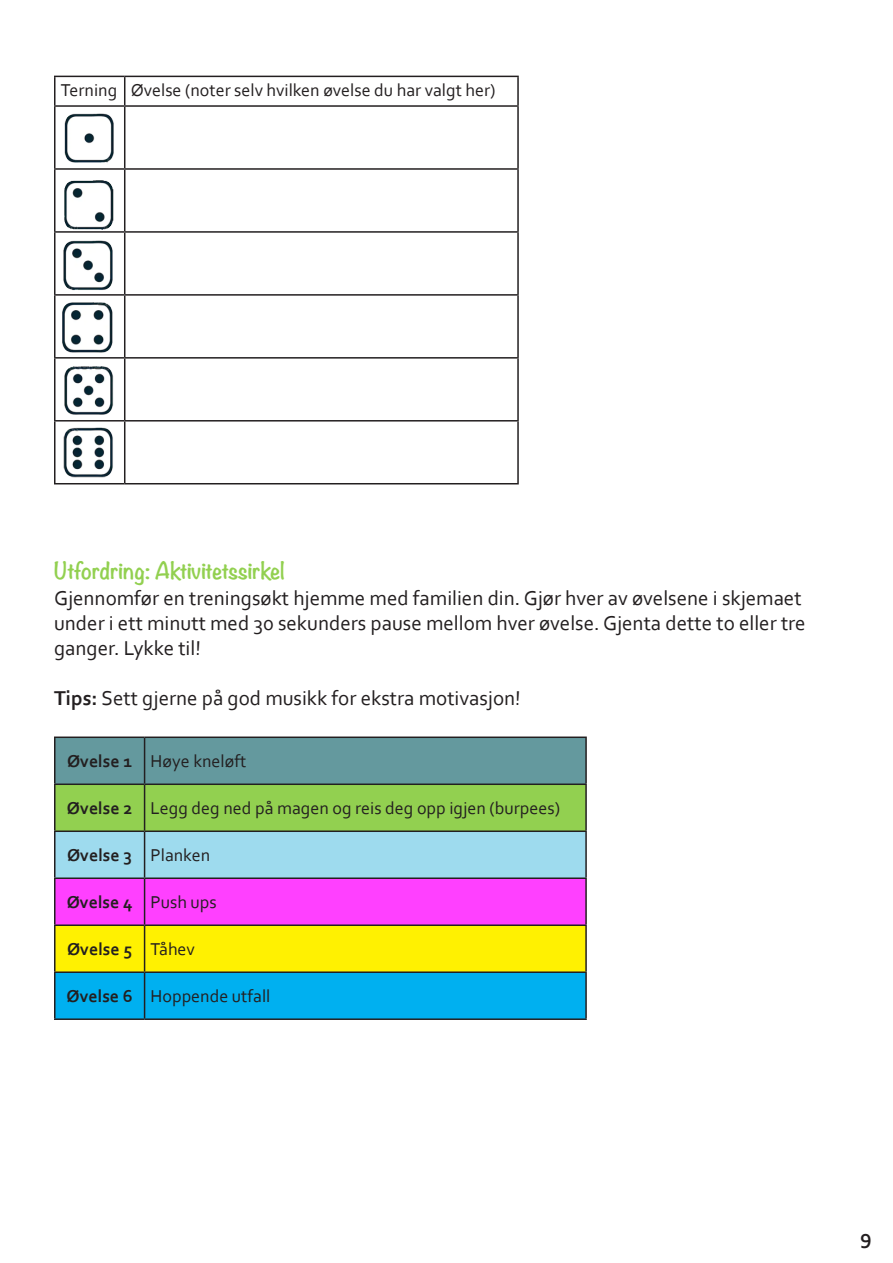
<style>
.page{position:relative;width:893px;height:1263px;background:#fff}
.page>*{position:absolute;margin:0;border:0;box-sizing:border-box;transform-origin:0 0}
.t1{font:21px/25.2px "Corbel";color:#231f20}
.t2{font:700 21px "Noteworthy";color:#92d050}
.t3{font:700 21px "Corbel";color:#231f20}
.t4{font:18px "Corbel";color:#231f20}
.t5{font:700 18px "Corbel";color:#231f20}
.s1{font-weight:700}
</style>
<div class="page">
<hr style="left:54px;top:76px;width:71px;height:1px;background:#231f20">
<hr style="left:54px;top:77px;width:2px;height:28px;background:#231f20">
<hr style="left:125px;top:76px;width:394px;height:1px;background:#231f20">
<svg style="left:124px;top:77px;width:1px;height:28px"></svg>
<hr style="left:517px;top:77px;width:2px;height:28px;background:#231f20">
<hr style="left:54px;top:105px;width:71px;height:2px;background:#231f20">
<hr style="left:54px;top:107px;width:2px;height:61px;background:#231f20">
<hr style="left:125px;top:105px;width:394px;height:2px;background:#231f20">
<hr style="left:124px;top:107px;width:1px;height:61px;background:#231f20">
<hr style="left:517px;top:107px;width:2px;height:61px;background:#231f20">
<hr style="left:54px;top:168px;width:71px;height:2px;background:#231f20">
<hr style="left:54px;top:170px;width:2px;height:61px;background:#231f20">
<hr style="left:125px;top:168px;width:394px;height:2px;background:#231f20">
<hr style="left:124px;top:170px;width:1px;height:61px;background:#231f20">
<hr style="left:517px;top:170px;width:2px;height:61px;background:#231f20">
<hr style="left:54px;top:231px;width:71px;height:2px;background:#231f20">
<hr style="left:54px;top:233px;width:2px;height:61px;background:#231f20">
<hr style="left:125px;top:231px;width:394px;height:2px;background:#231f20">
<hr style="left:124px;top:233px;width:1px;height:61px;background:#231f20">
<hr style="left:517px;top:233px;width:2px;height:61px;background:#231f20">
<hr style="left:54px;top:294px;width:71px;height:2px;background:#231f20">
<hr style="left:54px;top:296px;width:2px;height:61px;background:#231f20">
<hr style="left:125px;top:294px;width:394px;height:2px;background:#231f20">
<hr style="left:124px;top:296px;width:1px;height:61px;background:#231f20">
<hr style="left:517px;top:296px;width:2px;height:61px;background:#231f20">
<hr style="left:54px;top:357px;width:71px;height:2px;background:#231f20">
<hr style="left:54px;top:359px;width:2px;height:61px;background:#231f20">
<hr style="left:125px;top:357px;width:394px;height:2px;background:#231f20">
<hr style="left:124px;top:359px;width:1px;height:61px;background:#231f20">
<hr style="left:517px;top:359px;width:2px;height:61px;background:#231f20">
<hr style="left:54px;top:420px;width:71px;height:1px;background:#231f20">
<hr style="left:54px;top:421px;width:2px;height:62px;background:#231f20">
<hr style="left:125px;top:420px;width:394px;height:1px;background:#231f20">
<hr style="left:124px;top:421px;width:1px;height:62px;background:#231f20">
<hr style="left:517px;top:421px;width:2px;height:62px;background:#231f20">
<hr style="left:54px;top:483px;width:71px;height:1px;background:#231f20">
<hr style="left:125px;top:483px;width:394px;height:1px;background:#231f20">
<svg style="left:56px;top:738px;width:529px;height:280px;background:#98b0a1"></svg>
<hr style="left:54px;top:736px;width:91px;height:2px;background:#231f20">
<hr style="left:54px;top:738px;width:2px;height:45px;background:#231f20">
<hr style="left:145px;top:736px;width:442px;height:2px;background:#231f20">
<hr style="left:144px;top:738px;width:1px;height:45px;background:#231f20">
<hr style="left:585px;top:738px;width:2px;height:45px;background:#231f20">
<hr style="left:54px;top:783px;width:91px;height:2px;background:#231f20">
<hr style="left:54px;top:785px;width:2px;height:45px;background:#231f20">
<hr style="left:145px;top:783px;width:442px;height:2px;background:#231f20">
<hr style="left:144px;top:785px;width:1px;height:45px;background:#231f20">
<hr style="left:585px;top:785px;width:2px;height:45px;background:#231f20">
<hr style="left:54px;top:830px;width:91px;height:2px;background:#231f20">
<hr style="left:54px;top:832px;width:2px;height:45px;background:#231f20">
<hr style="left:145px;top:830px;width:442px;height:2px;background:#231f20">
<hr style="left:144px;top:832px;width:1px;height:45px;background:#231f20">
<hr style="left:585px;top:832px;width:2px;height:45px;background:#231f20">
<hr style="left:54px;top:877px;width:91px;height:2px;background:#231f20">
<hr style="left:54px;top:879px;width:2px;height:45px;background:#231f20">
<hr style="left:145px;top:877px;width:442px;height:2px;background:#231f20">
<hr style="left:144px;top:879px;width:1px;height:45px;background:#231f20">
<hr style="left:585px;top:879px;width:2px;height:45px;background:#231f20">
<hr style="left:54px;top:924px;width:91px;height:2px;background:#231f20">
<hr style="left:54px;top:926px;width:2px;height:45px;background:#231f20">
<hr style="left:145px;top:924px;width:442px;height:2px;background:#231f20">
<hr style="left:144px;top:926px;width:1px;height:45px;background:#231f20">
<hr style="left:585px;top:926px;width:2px;height:45px;background:#231f20">
<hr style="left:54px;top:971px;width:91px;height:2px;background:#231f20">
<hr style="left:54px;top:973px;width:2px;height:45px;background:#231f20">
<hr style="left:145px;top:971px;width:442px;height:2px;background:#231f20">
<hr style="left:144px;top:973px;width:1px;height:45px;background:#231f20">
<hr style="left:585px;top:973px;width:2px;height:45px;background:#231f20">
<hr style="left:54px;top:1018px;width:91px;height:2px;background:#231f20">
<hr style="left:145px;top:1018px;width:442px;height:2px;background:#231f20">
<img style="left:64px;top:113px;width:50px;height:50px">
<img style="left:63px;top:427px;width:50px;height:51px">
<img style="left:64px;top:366px;width:50px;height:49px">
<img style="left:62px;top:302px;width:51px;height:51px">
<img style="left:63px;top:240px;width:50px;height:51px">
<img style="left:64px;top:180px;width:50px;height:50px">
<p class="t4" style="left:61px;top:79px;width:58px">Terning</p>
<p class="t4" style="left:131px;top:79px;width:366px">Øvelse (noter selv hvilken øvelse du har valgt her)</p>
<p class="t2" style="left:54px;top:552px;width:232px">Utfordring: Aktivitetssirkel</p>
<p class="t1" style="left:54px;top:584px;width:753px">Gjennomfør en treningsøkt hjemme med familien din. Gjør hver av øvelsene i skjemaet under i ett minutt med 30 sekunders pause mellom hver øvelse. Gjenta dette to eller tre ganger. Lykke til!</p>
<p class="t1" style="left:54px;top:685px;width:468px"><span class="s1">Tips:</span> Sett gjerne på god musikk for ekstra motivasjon!</p>
<p class="t5" style="left:67px;top:750px;width:67px">Øvelse 1</p>
<p class="t4" style="left:151px;top:750px;width:97px">Høye kneløft</p>
<p class="t5" style="left:67px;top:797px;width:67px">Øvelse 2</p>
<p class="t4" style="left:151px;top:797px;width:411px">Legg deg ned på magen og reis deg opp igjen (burpees)</p>
<p class="t5" style="left:67px;top:844px;width:67px">Øvelse 3</p>
<p class="t4" style="left:151px;top:844px;width:61px">Planken</p>
<p class="t5" style="left:67px;top:891px;width:67px">Øvelse 4</p>
<p class="t4" style="left:151px;top:891px;width:68px">Push ups</p>
<p class="t5" style="left:67px;top:938px;width:67px">Øvelse 5</p>
<p class="t4" style="left:151px;top:938px;width:46px">Tåhev</p>
<p class="t5" style="left:67px;top:985px;width:68px">Øvelse 6</p>
<p class="t4" style="left:151px;top:985px;width:121px">Hoppende utfall</p>
<p class="t3" style="left:860px;top:1224px;width:13px">9</p>
</div>
